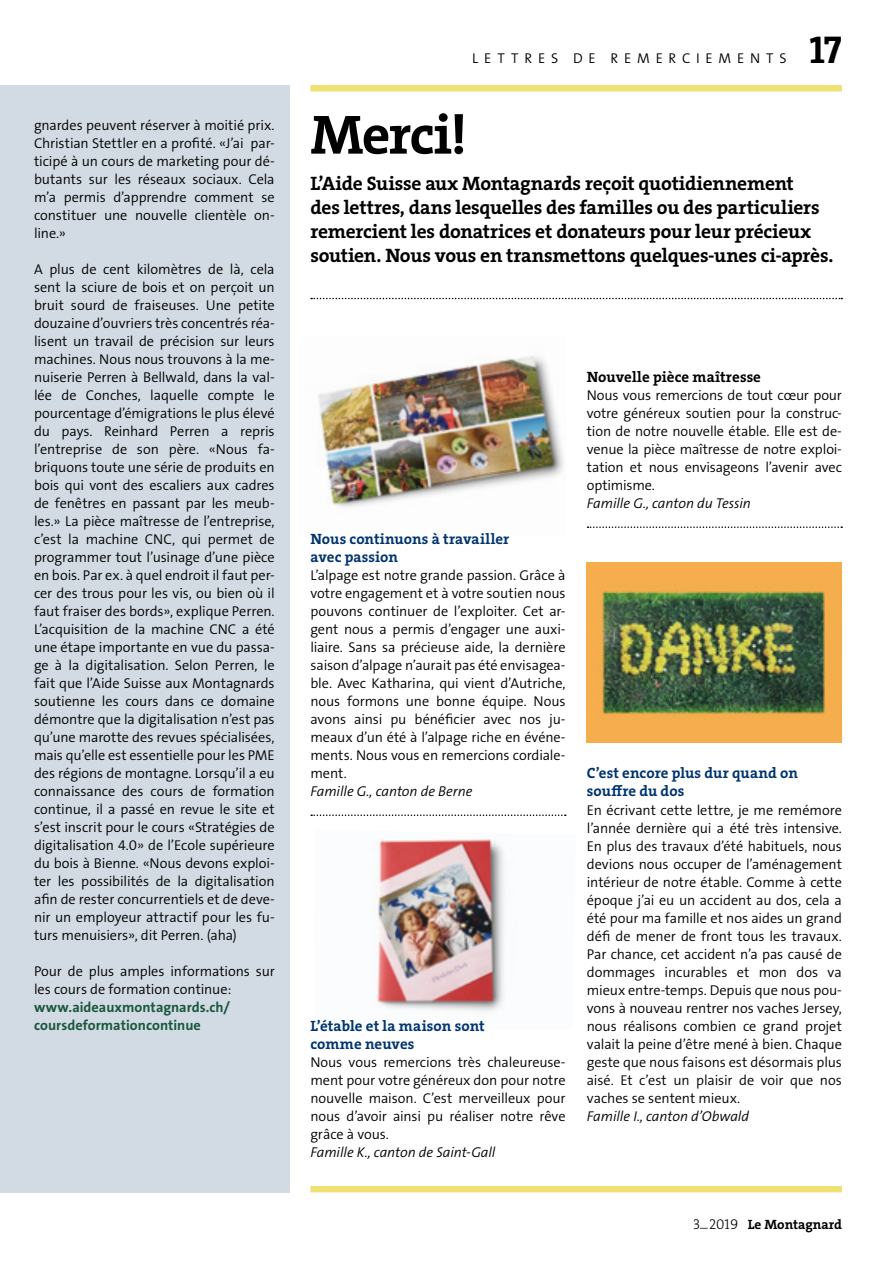
<style>
.page{position:relative;width:893px;height:1263px;background:#fff}
.page>*{position:absolute;margin:0;border:0;box-sizing:border-box;transform-origin:0 0}
.t1{font:55.65px "The Serif LP7 Bld";letter-spacing:-.03em;color:#000}
.t2{font:39px "The Serif LP7 Bld";color:#000}
.t3{font:19.5px/24px "The Serif LP7 Bld";letter-spacing:-.015em;color:#000}
.t4{font:15px/18px "The Serif LP7 Bld";letter-spacing:.005em;color:#00346f}
.t5{font:15px "The Serif LP7 Bld";letter-spacing:.005em;color:#000}
.t6{font:14.25px/18px "The Sans LP4 Se Lig";letter-spacing:-.005em;color:#000;text-align:justify}
.t7{font:14.25px "The Sans LP4 Se Lig IT";letter-spacing:-.005em;color:#000}
.t8{font:14.25px/18px "The Sans LP7 Bld";color:#19573d}
.t9{font:14.25px "The Sans LP4 Se Lig";letter-spacing:.41em;color:#000}
.t10{font:13.5px "The Serif LP7 Bld";color:#000}
.s1{font-family:"The Serif LP3 Lig";font-size:14.25px}
</style>
<div class="page">
<img style="left:375px;top:839px;width:129px;height:173px">
<svg style="left:588px;top:526px;width:254px;height:2px"></svg>
<svg style="left:311px;top:298px;width:531px;height:1px"></svg>
<div style="left:310px;top:85px;width:532px;height:6px;background:#f0e174"></div>
<div style="left:310px;top:1186px;width:532px;height:6px;background:#f0e174"></div>
<img style="left:318px;top:356px;width:246px;height:151px">
<img style="left:587px;top:562px;width:255px;height:180px">
<svg style="left:311px;top:814px;width:255px;height:2px"></svg>
<div style="left:0;top:85px;width:289px;height:1107px;background:#d2dbe3"></div>
<p class="t6" style="left:34px;top:117px;width:242px">gnardes peuvent réserver à moitié prix.<br>Christian Stettler en a profité. «J’ai par&shy;ticipé à un cours de marketing pour dé&shy;butants sur les réseaux sociaux. Cela m’a permis d’apprendre comment se constituer une nouvelle clientèle on&shy;line.»</p>
<p class="t6" style="left:34px;top:261px;width:242px">A plus de cent kilomètres de là, cela sent la sciure de bois et on perçoit un bruit sourd de fraiseuses. Une petite douzaine d’ouvriers très concentrés réa&shy;lisent un travail de précision sur leurs machines. Nous nous trouvons à la me&shy;nuiserie Perren à Bellwald, dans la val&shy;lée de Conches, laquelle compte le pourcentage d’émigrations le plus élevé du pays. Reinhard Perren a repris l’entreprise de son père. «Nous fa&shy;briquons toute une série de produits en bois qui vont des escaliers aux cadres de fenêtres en passant par les meub&shy;les.» La pièce maîtresse de l’entreprise, c’est la machine CNC, qui permet de programmer tout l’usinage d’une pièce en bois. Par ex. à quel endroit il faut per&shy;cer des trous pour les vis, ou bien où il faut fraiser des bords», explique Perren.<br>L’acquisition de la machine CNC a été une étape importante en vue du passa&shy;ge à la digitalisation. Selon Perren, le fait que l’Aide Suisse aux Montagnards soutienne les cours dans ce domaine démontre que la digitalisation n’est pas qu’une marotte des revues spécialisées, mais qu’elle est essentielle pour les PME des régions de montagne. Lorsqu’il a eu connaissance des cours de formation continue, il a passé en revue le site et s’est inscrit pour le cours «Stratégies de digitalisation 4.0» de l’Ecole supérieure du bois à Bienne. «Nous devons exploi&shy;ter les possibilités de la digitalisation afin de rester concurrentiels et de deve&shy;nir un employeur attractif pour les fu&shy;turs menuisiers», dit Perren. (aha)</p>
<p class="t6" style="left:34px;top:963px;width:242px">Pour de plus amples informations sur les cours de formation continue:</p>
<p class="t8" style="left:34px;top:999px;width:198px">www.aideauxmontagnards.ch/ coursdeformationcontinue</p>
<p class="t9" style="left:472px;top:49px;width:316px">LETTRES DE REMERCIEMENTS</p>
<h2 class="t2" style="left:809px;top:24px;width:34px">17</h2>
<h1 class="t1" style="left:310px;top:98px;width:158px">Merci!</h1>
<p class="t3" style="left:310px;top:171px;width:524px">L’Aide Suisse aux Montagnards reçoit quotidiennement<br>des lettres, dans lesquelles des familles ou des particuliers remercient les donatrices et donateurs pour leur précieux soutien. Nous vous en transmettons quelques-unes ci-après.</p>
<p class="t4" style="left:310px;top:530px;width:200px">Nous continuons à travailler avec passion</p>
<p class="t6" style="left:310px;top:567px;width:257px">L’alpage est notre grande passion. Grâce à votre engagement et à votre soutien nous pouvons continuer de l’exploiter. Cet ar&shy;gent nous a permis d’engager une auxi&shy;liaire. Sans sa précieuse aide, la dernière saison d’alpage n’aurait pas été envisagea&shy;ble. Avec Katharina, qui vient d’Autriche, nous formons une bonne équipe. Nous avons ainsi pu bénéficier avec nos ju&shy;meaux d’un été à l’alpage riche en événe&shy;ments. Nous vous en remercions cordiale&shy;ment.</p>
<p class="t7" style="left:310px;top:782px;width:164px">Famille G., canton de Berne</p>
<p class="t4" style="left:310px;top:1016px;width:176px">L’étable et la maison sont comme neuves</p>
<p class="t6" style="left:310px;top:1053px;width:257px">Nous vous remercions très chaleureuse&shy;ment pour votre généreux don pour notre nouvelle maison. C’est merveilleux pour nous d’avoir ainsi pu réaliser notre rêve grâce à vous.</p>
<p class="t7" style="left:310px;top:1142px;width:187px">Famille K., canton de Saint-Gall</p>
<p class="t5" style="left:587px;top:367px;width:176px">Nouvelle pièce maîtresse</p>
<p class="t6" style="left:587px;top:387px;width:257px">Nous vous remercions de tout cœur pour votre généreux soutien pour la construc&shy;tion de notre nouvelle étable. Elle est de&shy;venue la pièce maîtresse de notre exploi&shy;tation et nous envisageons l’avenir avec optimisme.</p>
<p class="t7" style="left:587px;top:494px;width:166px">Famille G., canton du Tessin</p>
<p class="t4" style="left:587px;top:764px;width:213px">C’est encore plus dur quand on souffre du dos</p>
<p class="t6" style="left:587px;top:801px;width:257px">En écrivant cette lettre, je me remémore l’année dernière qui a été très intensive.<br>En plus des travaux d’été habituels, nous devions nous occuper de l’aménagement intérieur de notre étable. Comme à cette époque j’ai eu un accident au dos, cela a été pour ma famille et nos aides un grand défi de mener de front tous les travaux.<br>Par chance, cet accident n’a pas causé de dommages incurables et mon dos va mieux entre-temps. Depuis que nous pou&shy;vons à nouveau rentrer nos vaches Jersey, nous réalisons combien ce grand projet valait la peine d’être mené à bien. Chaque geste que nous faisons est désormais plus aisé. Et c’est un plaisir de voir que nos vaches se sentent mieux.</p>
<p class="t7" style="left:587px;top:1106px;width:164px">Famille I., canton d’Obwald</p>
<p class="t10" style="left:693px;top:1215px;width:150px"><span class="s1">3</span><sup>_</sup><span class="s1">2019</span> Le Montagnard</p>
</div>
